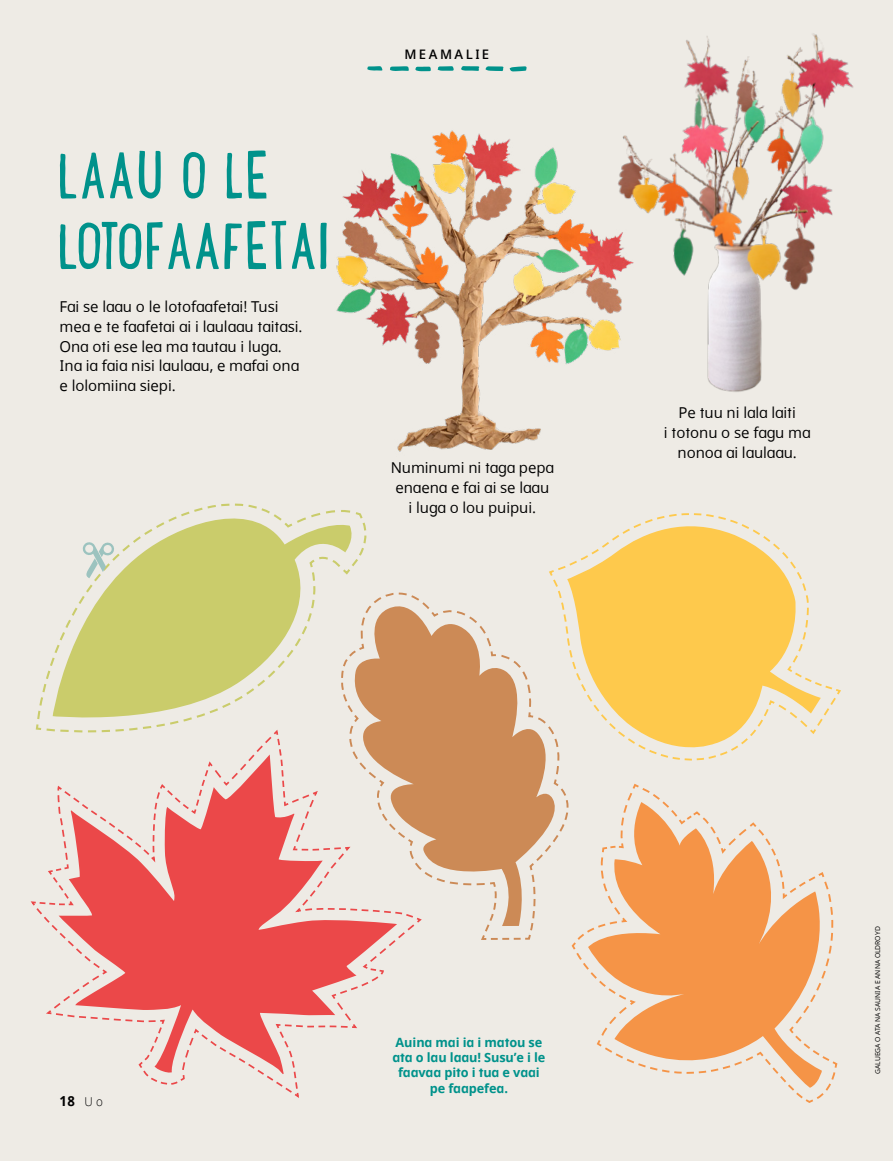
<style>
.page{position:relative;width:893px;height:1161px;background:#eeebe5}
.page>*{position:absolute;margin:0;border:0;box-sizing:border-box;transform-origin:0 0}
.h1_next_Lunchbox{font:70.5px/70.5px "Lunch Box";letter-spacing:-.005em;color:#00928b}
.t1{font:15px/19.8px "Dots Solidlds Lat";letter-spacing:-.005em;color:#000;text-align:center}
.t2{font:700 13.8px "Dots Solidlds Lat";color:#000;scale:.95 1}
.t3{font:600 13.2px "Dots Solidlds Lat";letter-spacing:.185em;color:#000}
.p1_aside_info_first__regular{font:700 12.75px/15.1px "Dots Solidlds Lat";letter-spacing:-.01em;color:#00928b;text-align:center}
.t4{font:6.75px "Dots Solidlds Lat";color:#000}
.s1{font-weight:300;font-size:12.3px}
</style>
<div class="page">
<img style="left:638px;top:33px;width:216px;height:359px">
<svg style="left:390px;top:66px;width:19px;height:5px"></svg>
<svg style="left:461px;top:66px;width:66px;height:6px"></svg>
<svg style="left:415px;top:67px;width:16px;height:4px"></svg>
<svg style="left:437px;top:66px;width:17px;height:5px"></svg>
<svg style="left:367px;top:66px;width:15px;height:5px"></svg>
<svg style="left:30px;top:503px;width:811px;height:600px"></svg>
<img style="left:336px;top:130px;width:302px;height:322px">
<p class="h1_next_Lunchbox" style="left:57px;top:137px;width:274px">LAAU O LE<br>LOTOFAAFETAI</p>
<p class="t1" style="left:60px;top:297px;width:244px;text-align:left">Fai se laau o le lotofaafetai! Tusi mea e te faafetai ai i laulaau taitasi.<br>Ona oti ese lea ma tautau i luga.<br>Ina ia faia nisi laulaau, e mafai ona e lolomiina siepi.</p>
<p class="t3" style="left:404px;top:45px;width:86px">MEAMALIE</p>
<p class="t1" style="left:391px;top:458px;width:165px">Numinumi ni taga pepa enaena e fai ai se laau<br>i luga o lou puipui.</p>
<p class="t1" style="left:664px;top:403px;width:148px">Pe tuu ni lala laiti<br>i totonu o se fagu ma nonoa ai laulaau.</p>
<p class="t2" style="left:60px;top:1090px;width:47px">18 <span class="s1">Uo</span></p>
<p class="p1_aside_info_first__regular" style="left:392px;top:1035px;width:154px">Auina mai ia i matou se ata o lau laau! Susu’e i le faavaa pito i tua e vaai pe faapefea.</p>
<p class="t4" style="left:873px;top:1074px;width:149px;rotate:-90deg">GALUEGA O ATA NA SAUNIA E ANNA OLDROYD</p>
</div>
